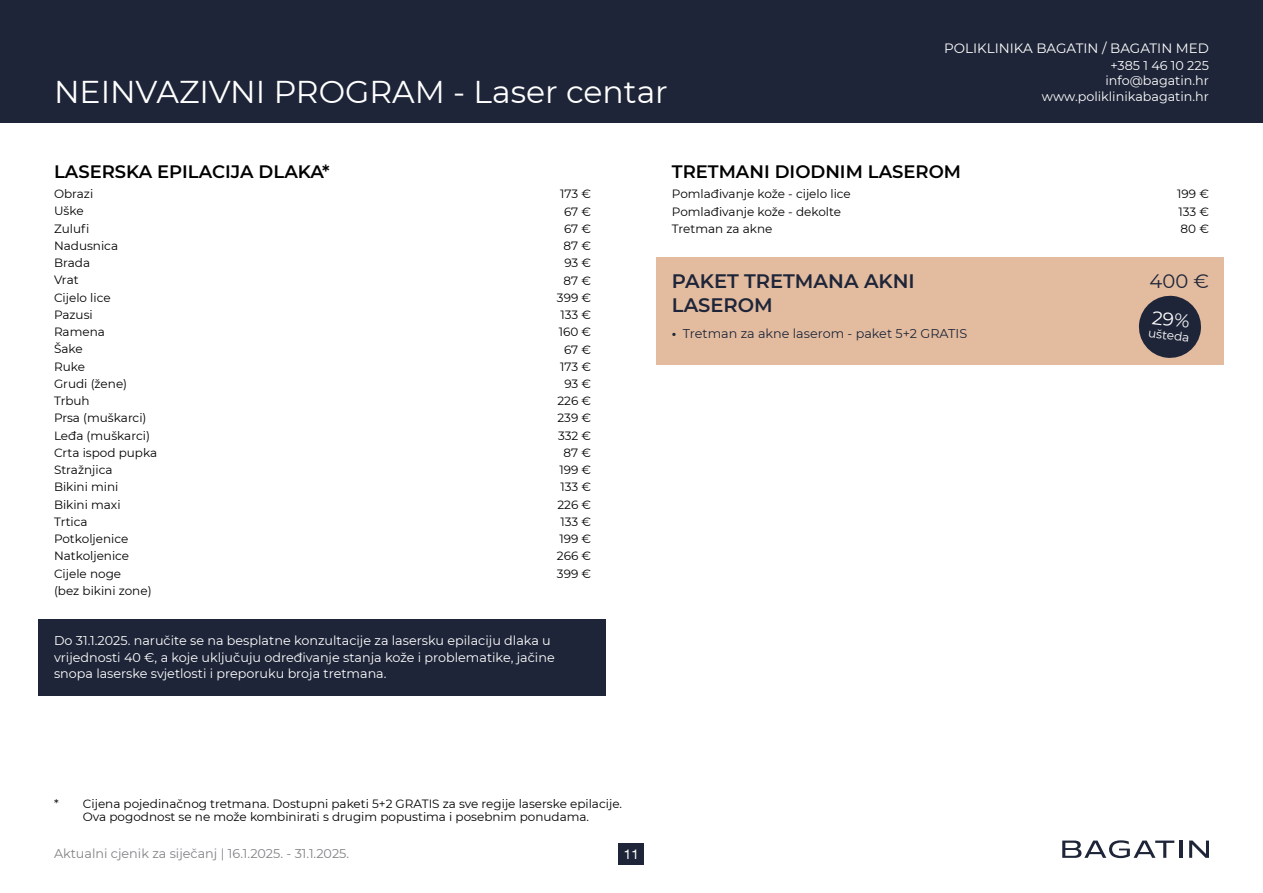
<style>
.page{position:relative;width:1263px;height:893px;background:#fff}
.page>*{position:absolute;margin:0;border:0;box-sizing:border-box;transform-origin:0 0}
.t1{font:31.5px "Montserrat";color:#fff}
.t2{font:600 19.5px/23.4px "Montserrat";color:#1e2538}
.t3{font:19.5px "Montserrat";color:#1e2538}
.t4{font:600 18px "Montserrat";color:#000}
.t5{font:13.5px "Montserrat";color:#fff}
.t6{font:13.5px "Helvetica Neue LT Com";color:#fff}
.t7{font:12.75px/15.3px "Montserrat";color:#fff;text-align:right}
.t8{font:12.75px "Montserrat";color:#808285}
.t9{font:12.75px "Montserrat";color:#1e2538}
.t10{font:700 12.75px "Montserrat";color:#1e2538}
.t11{font:12.15px "Montserrat";color:#fff}
.t12{font:12px/17.2px "Montserrat";color:#000}
</style>
<div class="page">
<div style="left:618px;top:843px;width:26px;height:21px;background:#1e2538"></div>
<div style="left:0;top:0;width:1263px;height:122px;background:#1e2538"></div>
<svg style="left:1062px;top:840px;width:112px;height:18px"></svg>
<hr style="left:1179px;top:840px;width:3px;height:18px;background:#1e2538">
<svg style="left:1189px;top:840px;width:20px;height:18px"></svg>
<div style="left:39px;top:619px;width:567px;height:77px;background:#1e2538"></div>
<div style="left:657px;top:257px;width:567px;height:107px;background:#e3bca0"></div>
<svg style="left:1138px;top:295px;width:63px;height:63px"></svg>
<h1 class="t1" style="left:54px;top:70px;width:615px">NEINVAZIVNI PROGRAM - Laser centar</h1>
<p class="t5" style="left:944px;top:39px;width:266px">POLIKLINIKA BAGATIN / BAGATIN MED</p>
<p class="t7" style="left:1042px;top:58px;width:169px">+385 1 46 10 225 info@bagatin.hr www.poliklinikabagatin.hr</p>
<h3 class="t4" style="left:54px;top:159px;width:277px">LASERSKA EPILACIJA DLAKA*</h3>
<p class="t12" style="left:54px;top:185px;width:105px">Obrazi<br>Uške<br>Zulufi<br>Nadusnica<br>Brada<br>Vrat<br>Cijelo lice<br>Pazusi<br>Ramena<br>Šake<br>Ruke<br>Grudi (žene)<br>Trbuh<br>Prsa (muškarci)<br>Leđa (muškarci)<br>Crta ispod pupka<br>Stražnjica<br>Bikini mini<br>Bikini maxi<br>Trtica<br>Potkoljenice<br>Natkoljenice<br>Cijele noge<br>(bez bikini zone)</p>
<p class="t12" style="left:557px;top:185px;width:36px;text-align:right">173 €<br>67 €<br>67 €<br>87 €<br>93 €<br>87 €<br>399 €<br>133 €<br>160 €<br>67 €<br>173 €<br>93 €<br>226 €<br>239 €<br>332 €<br>87 €<br>199 €<br>133 €<br>226 €<br>133 €<br>199 €<br>266 €<br>399 €</p>
<p class="t7" style="left:54px;top:632px;width:502px;line-height:16.5px;text-align:left">Do 31.1.2025. naručite se na besplatne konzultacije za lasersku epilaciju dlaka u vrijednosti 40 €, a koje uključuju određivanje stanja kože i problematike, jačine snopa laserske svjetlosti i preporuku broja tretmana.</p>
<h3 class="t4" style="left:672px;top:159px;width:291px">TRETMANI DIODNIM LASEROM</h3>
<p class="t12" style="left:672px;top:185px;width:180px">Pomlađivanje kože - cijelo lice<br>Pomlađivanje kože - dekolte<br>Tretman za akne</p>
<p class="t12" style="left:1177px;top:185px;width:33px;text-align:justify">199 € 133 € 80 €</p>
<h2 class="t3" style="left:1149px;top:268px;width:61px">400 €</h2>
<h2 class="t2" style="left:672px;top:269px;width:244px">PAKET TRETMANA AKNI<br>LASEROM</h2>
<p class="t10" style="left:672px;top:324px;width:6px">•</p>
<p class="t11" style="left:1149px;top:325px;width:43px;rotate:7deg">ušteda</p>
<p class="t9" style="left:683px;top:325px;width:286px">Tretman za akne laserom - paket 5+2 GRATIS</p>
<p class="t12" style="left:54px;top:796px;width:570px;line-height:13.5px;text-align:center">* Cijena pojedinačnog tretmana. Dostupni paketi 5+2 GRATIS za sve regije laserske epilacije.<br>Ova pogodnost se ne može kombinirati s drugim popustima i posebnim ponudama.</p>
<p class="t8" style="left:54px;top:844px;width:297px">Aktualni cjenik za siječanj | 16.1.2025. - 31.1.2025.</p>
<p class="t6" style="left:624px;top:845px;width:17px">11</p>
</div>
